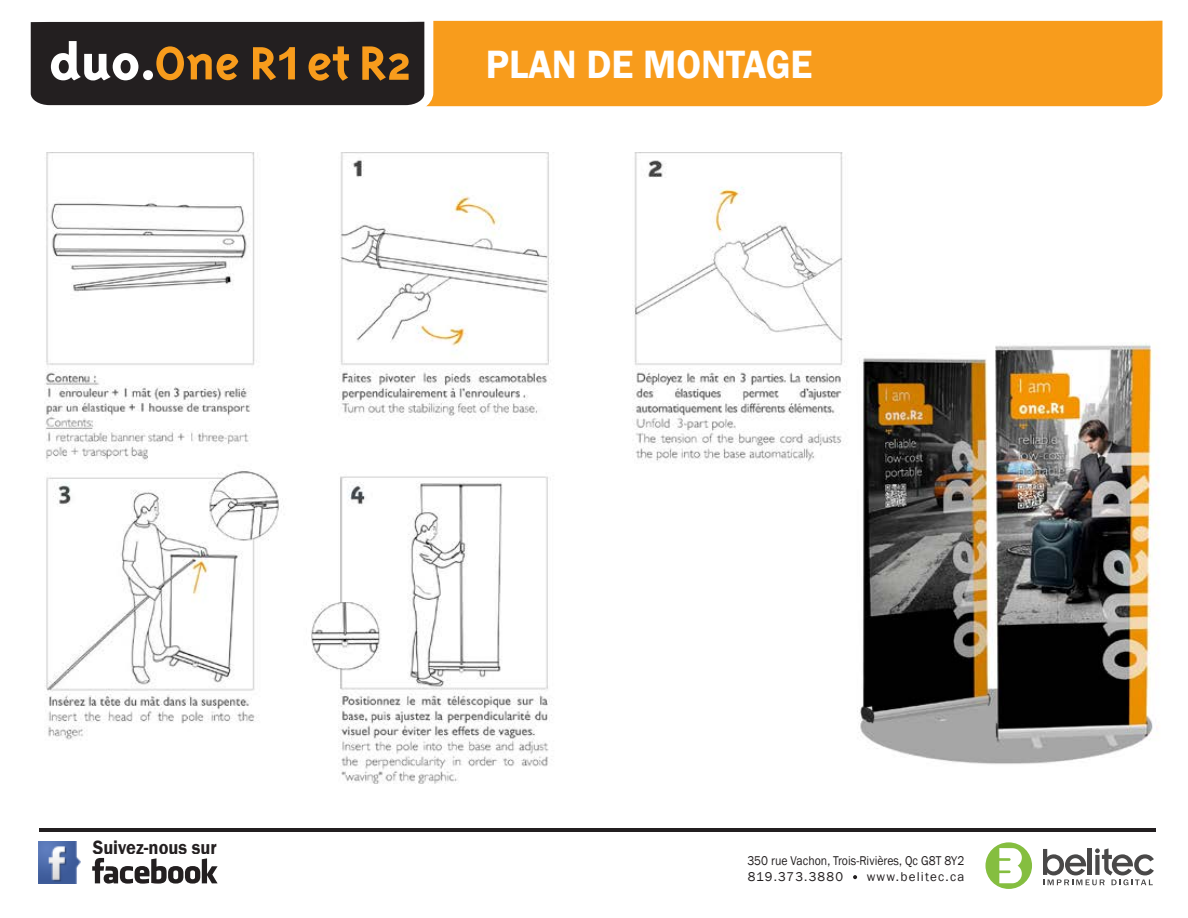
<style>
.page{position:relative;width:1188px;height:918px;background:#fff}
.page>*{position:absolute;margin:0;border:0;box-sizing:border-box;transform-origin:0 0}
.t1{font:600 40.65px "Franklin Gothic";color:#fff;scale:.95 1}
.t2{font:600 19.65px "Franklin Gothic";color:#231f20;scale:.93 1}
.t3{font:13.05px/15.8px "Franklin Gothic";letter-spacing:.005em;color:#231f20;scale:.9 1}
.t4{font:13.05px "Franklin Gothic";letter-spacing:.09em;color:#231f20}
</style>
<div class="page">
<img style="left:45px;top:152px;width:1113px;height:632px">
<div style="left:443px;top:21px;width:719px;height:85px;background:#f89c1c"></div>
<svg style="left:30px;top:20px;width:413px;height:87px"></svg>
<hr style="left:39px;top:828px;width:1117px;height:4px;background:#231f20">
<svg style="left:853px;top:875px;width:4px;height:4px"></svg>
<img style="left:38px;top:842px;width:42px;height:42px">
<svg style="left:92px;top:858px;width:126px;height:26px"></svg>
<svg style="left:985px;top:842px;width:47px;height:47px"></svg>
<svg style="left:1043px;top:848px;width:111px;height:37px"></svg>
<svg style="left:31px;top:21px;width:393px;height:84px;background:#46392d"></svg>
<h1 class="t1" style="left:486px;top:40px;width:346px">PLAN DE MONTAGE</h1>
<h2 class="t2" style="left:93px;top:835px;width:135px">Suivez-nous sur</h2>
<p class="t3" style="left:747px;top:853px;width:242px">350 rue Vachon, Trois-Rivières, Qc G8T 8Y2<br>819.373.3880</p>
<p class="t4" style="left:867px;top:868px;width:99px">www.belitec.ca</p>
</div>
